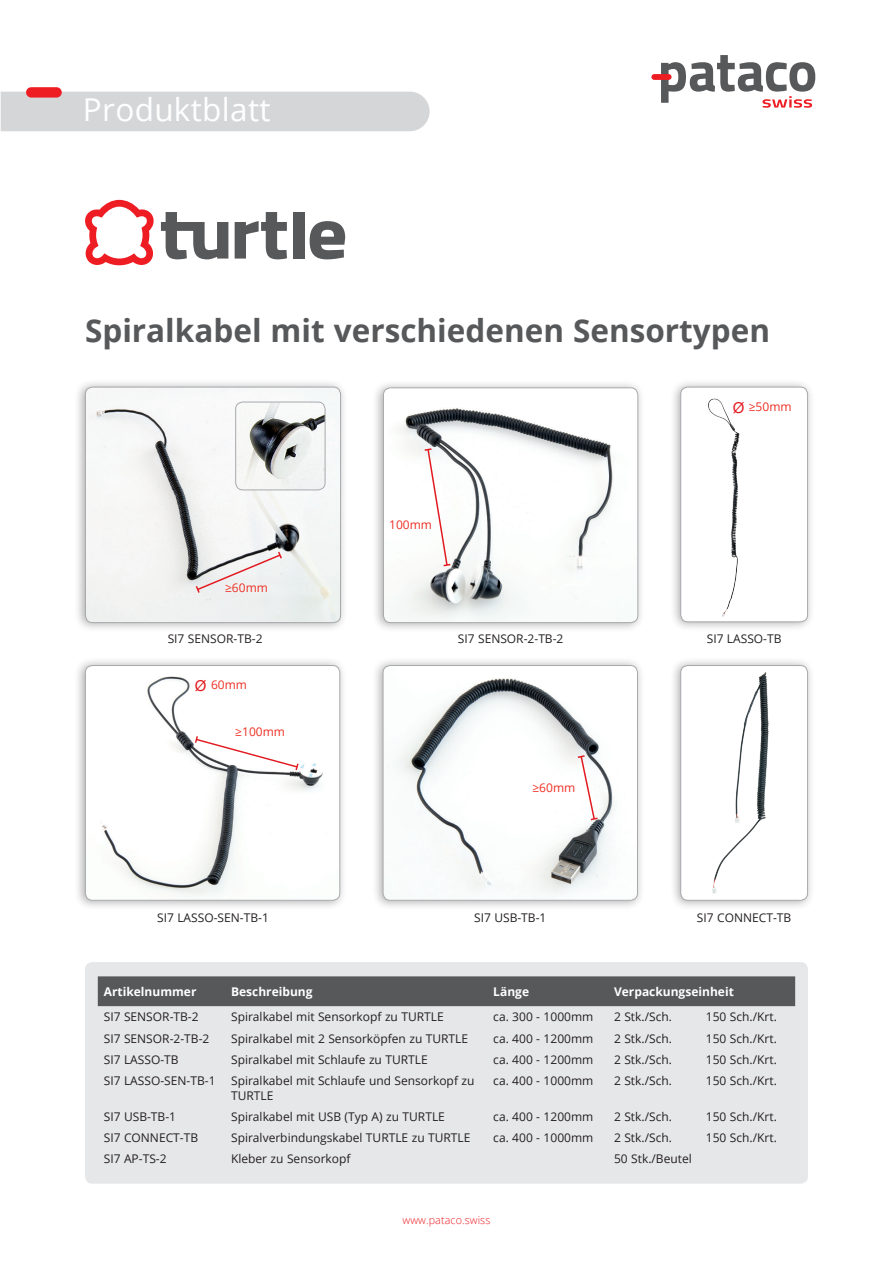
<style>
.page{position:relative;width:893px;height:1263px;background:#fff}
.page>*{position:absolute;margin:0;border:0;box-sizing:border-box;transform-origin:0 0}
.t1{font:700 31.5px "Open Sans";color:#57585a}
.t2{font:31.5px "Open Sans";letter-spacing:.01em;color:#fff}
.t3{font:15px "Arial";color:#e21a21}
.t4{font:12px/14.4px "Open Sans";color:#231f20}
.t5{font:700 12px "Open Sans";color:#fff}
.t6{font:12px "Open Sans";color:#ee2e22}
.t7{font:300 10.8px "Open Sans";letter-spacing:.005em;color:#ee1d23}
.s1{font-family:"Arial";font-size:15px;color:#e21a21}
</style>
<div class="page">
<svg style="left:661px;top:55px;width:154px;height:53px"></svg>
<div style="left:651px;top:74px;width:20px;height:6px;background:#ee1d23;border-radius:3px"></div>
<div style="left:1px;top:92px;width:429px;height:39px;background:#d5d6d8"></div>
<div style="left:26px;top:87px;width:36px;height:11px;background:#ee1d23;border-radius:5px"></div>
<div style="left:372px;top:657px;width:273px;height:254px;background:#231f20;opacity:.35"></div>
<img style="left:383px;top:665px;width:254px;height:235px">
<div style="left:383px;top:665px;width:255px;height:236px;border:1px solid #a8a9ad;border-radius:7px"></div>
<div style="left:74px;top:379px;width:274px;height:254px;background:#231f20;opacity:.35"></div>
<img style="left:85px;top:387px;width:256px;height:236px">
<div style="left:85px;top:387px;width:256px;height:236px;border:1px solid #a8a9ad;border-radius:7px"></div>
<div style="left:372px;top:379px;width:273px;height:254px;background:#231f20;opacity:.35"></div>
<img style="left:383px;top:388px;width:255px;height:235px">
<div style="left:383px;top:387px;width:255px;height:236px;border:1px solid #a8a9ad;border-radius:7px"></div>
<div style="left:74px;top:657px;width:273px;height:254px;background:#231f20;opacity:.35"></div>
<img style="left:85px;top:665px;width:255px;height:235px">
<div style="left:85px;top:665px;width:255px;height:236px;border:1px solid #a8a9ad;border-radius:7px"></div>
<div style="left:669px;top:657px;width:146px;height:254px;background:#231f20;opacity:.35"></div>
<div style="left:681px;top:665px;width:126px;height:235px;background:#fff;border-radius:7px"></div>
<img style="left:712px;top:672px;width:56px;height:222px">
<div style="left:680px;top:665px;width:128px;height:236px;border:1px solid #a8a9ad;border-radius:7px"></div>
<div style="left:669px;top:379px;width:146px;height:253px;background:#231f20;opacity:.35"></div>
<div style="left:681px;top:387px;width:126px;height:235px;background:#fff;border-radius:7px"></div>
<img style="left:708px;top:398px;width:32px;height:219px">
<div style="left:680px;top:387px;width:128px;height:235px;border:1px solid #a8a9ad;border-radius:7px"></div>
<img style="left:236px;top:402px;width:89px;height:88px">
<div style="left:235px;top:402px;width:90px;height:88px;border:1px solid #a8a9ad;border-radius:7px"></div>
<svg style="left:194px;top:550px;width:89px;height:44px"></svg>
<svg style="left:423px;top:447px;width:29px;height:120px"></svg>
<svg style="left:576px;top:754px;width:23px;height:67px"></svg>
<svg style="left:194px;top:734px;width:106px;height:38px"></svg>
<div style="left:85px;top:962px;width:723px;height:222px;background:#e6e7e9;border-radius:7px"></div>
<div style="left:98px;top:976px;width:697px;height:30px;background:#57585a"></div>
<svg style="left:161px;top:212px;width:67px;height:47px"></svg>
<svg style="left:235px;top:212px;width:52px;height:47px"></svg>
<div style="left:294px;top:212px;width:11px;height:47px;background:#57585a"></div>
<svg style="left:310px;top:221px;width:35px;height:38px"></svg>
<svg style="left:85px;top:200px;width:69px;height:65px"></svg>
<h1 class="t2" style="left:83px;top:88px;width:189px">Produktblatt</h1>
<h1 class="t1" style="left:85px;top:308px;width:686px">Spiralkabel mit verschiedenen Sensortypen</h1>
<p class="t6" style="left:225px;top:579px;width:44px">≥60mm</p>
<p class="t6" style="left:389px;top:517px;width:44px">100mm</p>
<p class="t6" style="left:733px;top:399px;width:60px"><span class="s1">Ø</span> ≥50mm</p>
<p class="t4" style="left:168px;top:631px;width:96px">SI7 SENSOR-TB-2</p>
<p class="t4" style="left:458px;top:631px;width:107px">SI7 SENSOR-2-TB-2</p>
<p class="t4" style="left:707px;top:631px;width:76px">SI7 LASSO-TB</p>
<p class="t3" style="left:195px;top:675px;width:13px">Ø</p>
<p class="t6" style="left:211px;top:676px;width:38px">60mm</p>
<p class="t6" style="left:235px;top:724px;width:51px">≥100mm</p>
<p class="t6" style="left:532px;top:779px;width:44px">≥60mm</p>
<p class="t4" style="left:157px;top:910px;width:113px">SI7 LASSO-SEN-TB-1</p>
<p class="t4" style="left:474px;top:910px;width:74px">SI7 USB-TB-1</p>
<p class="t4" style="left:697px;top:910px;width:96px">SI7 CONNECT-TB</p>
<p class="t5" style="left:104px;top:983px;width:94px">Artikelnummer</p>
<p class="t5" style="left:231px;top:983px;width:83px">Beschreibung</p>
<p class="t5" style="left:493px;top:983px;width:37px">Länge</p>
<p class="t5" style="left:614px;top:983px;width:121px">Verpackungseinheit</p>
<p class="t4" style="left:104px;top:1009px;width:96px">SI7 SENSOR-TB-2</p>
<p class="t4" style="left:231px;top:1009px;width:214px">Spiralkabel mit Sensorkopf zu TURTLE</p>
<p class="t4" style="left:493px;top:1009px;width:102px">ca. 300 - 1000mm</p>
<p class="t4" style="left:614px;top:1009px;width:59px">2 Stk./Sch.</p>
<p class="t4" style="left:706px;top:1009px;width:72px">150 Sch./Krt.</p>
<p class="t4" style="left:104px;top:1031px;width:107px">SI7 SENSOR-2-TB-2</p>
<p class="t4" style="left:231px;top:1031px;width:239px">Spiralkabel mit 2 Sensorköpfen zu TURTLE</p>
<p class="t4" style="left:493px;top:1031px;width:102px">ca. 400 - 1200mm</p>
<p class="t4" style="left:614px;top:1031px;width:59px">2 Stk./Sch.</p>
<p class="t4" style="left:706px;top:1031px;width:72px">150 Sch./Krt.</p>
<p class="t4" style="left:104px;top:1052px;width:76px">SI7 LASSO-TB</p>
<p class="t4" style="left:231px;top:1052px;width:198px">Spiralkabel mit Schlaufe zu TURTLE</p>
<p class="t4" style="left:493px;top:1052px;width:102px">ca. 400 - 1200mm</p>
<p class="t4" style="left:614px;top:1052px;width:59px">2 Stk./Sch.</p>
<p class="t4" style="left:706px;top:1052px;width:72px">150 Sch./Krt.</p>
<p class="t4" style="left:104px;top:1073px;width:113px">SI7 LASSO-SEN-TB-1</p>
<p class="t4" style="left:231px;top:1073px;width:245px">Spiralkabel mit Schlaufe und Sensorkopf zu<br>TURTLE</p>
<p class="t4" style="left:493px;top:1073px;width:102px">ca. 400 - 1000mm</p>
<p class="t4" style="left:614px;top:1073px;width:59px">2 Stk./Sch.</p>
<p class="t4" style="left:706px;top:1073px;width:72px">150 Sch./Krt.</p>
<p class="t4" style="left:104px;top:1109px;width:74px">SI7 USB-TB-1</p>
<p class="t4" style="left:231px;top:1109px;width:215px">Spiralkabel mit USB (Typ A) zu TURTLE</p>
<p class="t4" style="left:493px;top:1109px;width:102px">ca. 400 - 1200mm</p>
<p class="t4" style="left:614px;top:1109px;width:59px">2 Stk./Sch.</p>
<p class="t4" style="left:706px;top:1109px;width:72px">150 Sch./Krt.</p>
<p class="t4" style="left:104px;top:1130px;width:96px">SI7 CONNECT-TB</p>
<p class="t4" style="left:231px;top:1130px;width:241px">Spiralverbindungskabel TURTLE zu TURTLE</p>
<p class="t4" style="left:493px;top:1130px;width:102px">ca. 400 - 1000mm</p>
<p class="t4" style="left:614px;top:1130px;width:59px">2 Stk./Sch.</p>
<p class="t4" style="left:706px;top:1130px;width:72px">150 Sch./Krt.</p>
<p class="t4" style="left:104px;top:1151px;width:64px">SI7 AP-TS-2</p>
<p class="t4" style="left:231px;top:1151px;width:121px">Kleber zu Sensorkopf</p>
<p class="t4" style="left:614px;top:1151px;width:79px">50 Stk./Beutel</p>
<p class="t7" style="left:403px;top:1213px;width:89px">www.pataco.swiss</p>
</div>
